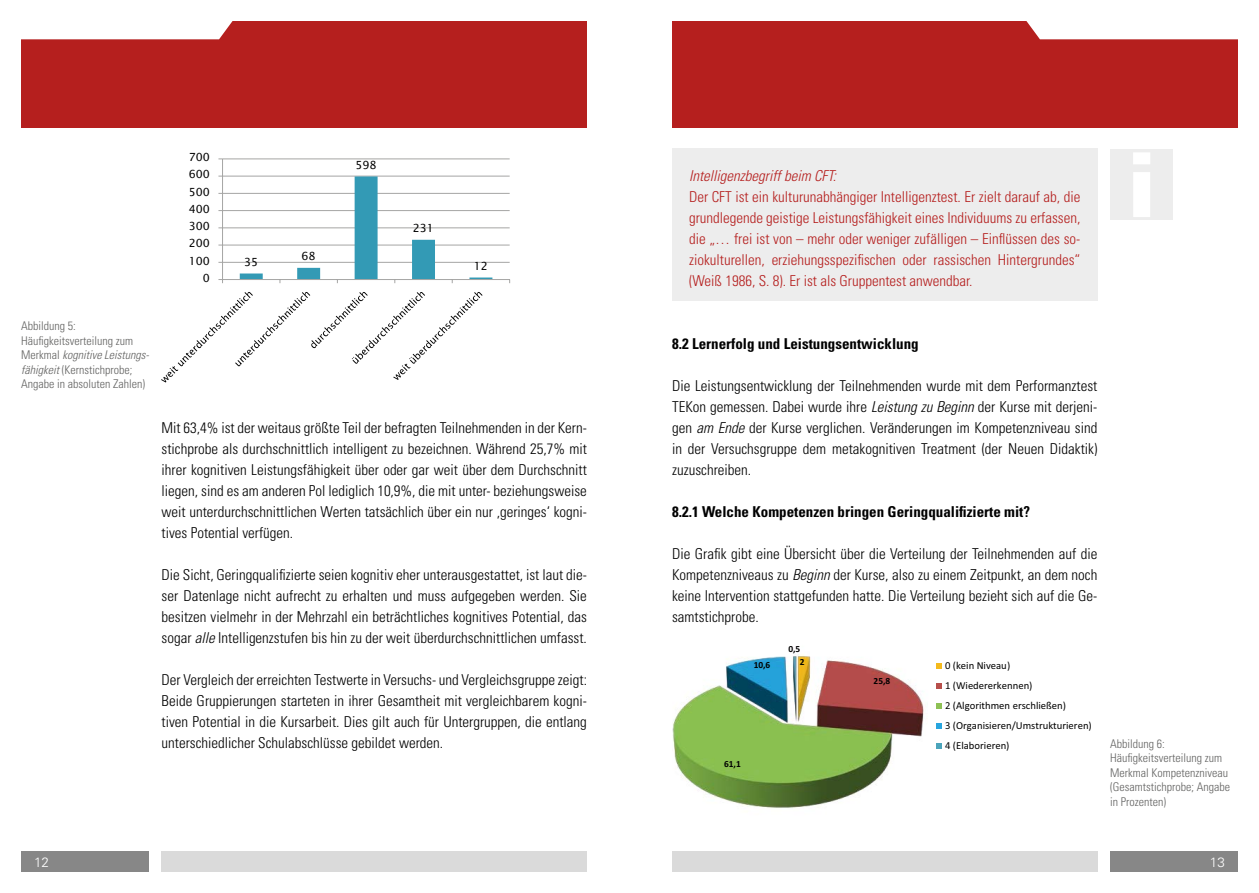
<style>
.page{position:relative;width:1259px;height:893px;background:#fff}
.page>*{position:absolute;margin:0;border:0;box-sizing:border-box;transform-origin:0 0}
.t1{font:300 condensed 15px/21px "Univers LT Std";color:#000;text-align:justify}
.t2{font:300 condensed 15px/21px "Univers LT Std";color:#b51f1e;text-align:justify}
.t3{font:700 condensed 15px "Univers LT Std";color:#000}
.t4{font:italic 300 condensed 15px "Univers LT Std";color:#b51f1e}
.t5{font:300 13.5px "Univers";color:#fff}
.t6{font:300 condensed 12px/14.4px "Univers LT Std";color:#636362}
.t7{font:11.1px "Lucida Sans Unicode";color:#000}
.t8{font:10.65px/20.1px "Calibri";color:#000}
.t9{font:700 9.45px "Calibri";color:#000}
.s1{font-style:italic}
</style>
<div class="page">
<div style="left:21px;top:21px;width:566px;height:107px;background:#b51f1e"></div>
<div style="left:672px;top:21px;width:565px;height:107px;background:#b51f1e"></div>
<div style="left:21px;top:21px;width:212px;height:18px;background:#fff"></div>
<div style="left:1026px;top:21px;width:211px;height:18px;background:#fff"></div>
<div style="left:672px;top:851px;width:425px;height:21px;background:#dadada"></div>
<div style="left:1110px;top:851px;width:127px;height:21px;background:#878787"></div>
<div style="left:162px;top:851px;width:425px;height:21px;background:#dadada"></div>
<div style="left:21px;top:851px;width:128px;height:21px;background:#878787"></div>
<div style="left:672px;top:149px;width:425px;height:152px;background:#ededed"></div>
<hr style="left:222px;top:262px;width:288px;height:1px;background:#a5a5a4">
<hr style="left:222px;top:245px;width:288px;height:1px;background:#a5a5a4">
<hr style="left:222px;top:228px;width:288px;height:1px;background:#a5a5a4">
<hr style="left:222px;top:210px;width:288px;height:1px;background:#a5a5a4">
<hr style="left:222px;top:193px;width:288px;height:1px;background:#a5a5a4">
<hr style="left:222px;top:176px;width:288px;height:1px;background:#a5a5a4">
<hr style="left:222px;top:159px;width:288px;height:1px;background:#a5a5a4">
<hr style="left:222px;top:159px;width:1px;height:121px;background:#a5a5a4">
<hr style="left:222px;top:279px;width:288px;height:1px;background:#a5a5a4">
<svg style="left:240px;top:176px;width:252px;height:107px"></svg>
<svg style="left:162px;top:292px;width:320px;height:90px"></svg>
<img style="left:672px;top:654px;width:252px;height:154px">
<svg style="left:936px;top:663px;width:6px;height:5px"></svg>
<svg style="left:936px;top:683px;width:6px;height:5px"></svg>
<svg style="left:936px;top:703px;width:6px;height:6px"></svg>
<svg style="left:936px;top:723px;width:6px;height:6px"></svg>
<svg style="left:936px;top:743px;width:6px;height:6px"></svg>
<div style="left:1110px;top:150px;width:63px;height:70px;background:#ededed"></div>
<p class="t7" style="left:189px;top:148px;width:23px">700</p>
<p class="t7" style="left:189px;top:166px;width:23px">600</p>
<p class="t7" style="left:189px;top:183px;width:23px">500</p>
<p class="t7" style="left:189px;top:200px;width:23px">400</p>
<p class="t7" style="left:189px;top:217px;width:23px">300</p>
<p class="t7" style="left:189px;top:235px;width:23px">200</p>
<p class="t7" style="left:189px;top:252px;width:23px">100</p>
<p class="t7" style="left:203px;top:269px;width:9px">0</p>
<p class="t7" style="left:244px;top:253px;width:16px">35</p>
<p class="t7" style="left:301px;top:247px;width:16px">68</p>
<p class="t7" style="left:355px;top:156px;width:23px">598</p>
<p class="t7" style="left:413px;top:219px;width:23px">231</p>
<p class="t7" style="left:474px;top:257px;width:16px">12</p>
<p class="t6" style="left:21px;top:319px;width:129px">Abbildung 5:<br>Häufigkeitsverteilung zum<br>Merkmal <span class="s1">kognitive Leistungs&shy;fähigkeit</span> (Kernstichprobe;<br>Angabe in absoluten Zahlen)</p>
<p class="t1" style="left:162px;top:417px;width:427px">Mit 63,4% ist der weitaus größte Teil der befragten Teilnehmenden in der Kern&shy;stichprobe als durchschnittlich intelligent zu bezeichnen. Während 25,7% mit ihrer kognitiven Leistungsfähigkeit über oder gar weit über dem Durchschnitt liegen, sind es am anderen Pol lediglich 10,9%, die mit unter- beziehungsweise weit unterdurchschnittlichen Werten tatsächlich über ein nur ‚geringes‘ kogni&shy;tives Potential verfügen.</p>
<p class="t1" style="left:162px;top:564px;width:427px">Die Sicht, Geringqualifizierte seien kognitiv eher unterausgestattet, ist laut die&shy;ser Datenlage nicht aufrecht zu erhalten und muss aufgegeben werden. Sie besitzen vielmehr in der Mehrzahl ein beträchtliches kognitives Potential, das sogar <span class="s1">alle</span> Intelligenzstufen bis hin zu der weit überdurchschnittlichen umfasst.</p>
<p class="t1" style="left:162px;top:669px;width:427px">Der Vergleich der erreichten Testwerte in Versuchs- und Vergleichsgruppe zeigt:<br>Beide Gruppierungen starteten in ihrer Gesamtheit mit vergleichbarem kogni&shy;tiven Potential in die Kursarbeit. Dies gilt auch für Untergruppen, die entlang unterschiedlicher Schulabschlüsse gebildet werden.</p>
<p class="t4" style="left:689px;top:166px;width:149px">Intelligenzbegriff beim CFT:</p>
<p class="t2" style="left:689px;top:186px;width:393px">Der CFT ist ein kulturunabhängiger Intelligenztest. Er zielt darauf ab, die grundlegende geistige Leistungsfähigkeit eines Individuums zu erfassen, die „… frei ist von – mehr oder weniger zufälligen – Einflüssen des so&shy;ziokulturellen, erziehungsspezifischen oder rassischen Hintergrundes“ (Weiß 1986, S. 8). Er ist als Gruppentest anwendbar.</p>
<p class="t3" style="left:672px;top:334px;width:248px">8.2 Lernerfolg und Leistungsentwicklung</p>
<p class="t1" style="left:672px;top:375px;width:427px">Die Leistungsentwicklung der Teilnehmenden wurde mit dem Performanztest TEKon gemessen. Dabei wurde ihre <span class="s1">Leistung zu Beginn</span> der Kurse mit derjeni&shy;gen <span class="s1">am Ende</span> der Kurse verglichen. Veränderungen im Kompetenzniveau sind in der Versuchsgruppe dem metakognitiven Treatment (der Neuen Didaktik) zuzuschreiben.</p>
<p class="t3" style="left:672px;top:502px;width:359px">8.2.1 Welche Kompetenzen bringen Geringqualifizierte mit?</p>
<p class="t1" style="left:672px;top:543px;width:427px">Die Grafik gibt eine Übersicht über die Verteilung der Teilnehmenden auf die Kompetenzniveaus zu <span class="s1">Beginn</span> der Kurse, also zu einem Zeitpunkt, an dem noch keine Intervention stattgefunden hatte. Die Verteilung bezieht sich auf die Ge&shy;samtstichprobe.</p>
<p class="t9" style="left:800px;top:656px;width:6px">2</p>
<p class="t9" style="left:873px;top:675px;width:18px">25,8</p>
<p class="t9" style="left:788px;top:643px;width:13px">0,5</p>
<p class="t8" style="left:945px;top:655px;width:148px">0 (kein Niveau)<br>1 (Wiedererkennen)<br>2 (Algorithmen erschließen)<br>3 (Organisieren/Umstrukturieren)<br>4 (Elaborieren)</p>
<p class="t9" style="left:754px;top:659px;width:18px">10,6</p>
<p class="t9" style="left:724px;top:757px;width:18px">61,1</p>
<p class="t6" style="left:1110px;top:736px;width:121px">Abbildung 6:<br>Häufigkeitsverteilung zum<br>Merkmal Kompetenzniveau (Gesamtstichprobe; Angabe in Prozenten)</p>
<p class="t5" style="left:34px;top:854px;width:17px">12</p>
<p class="t5" style="left:1210px;top:854px;width:17px">13</p>
</div>
